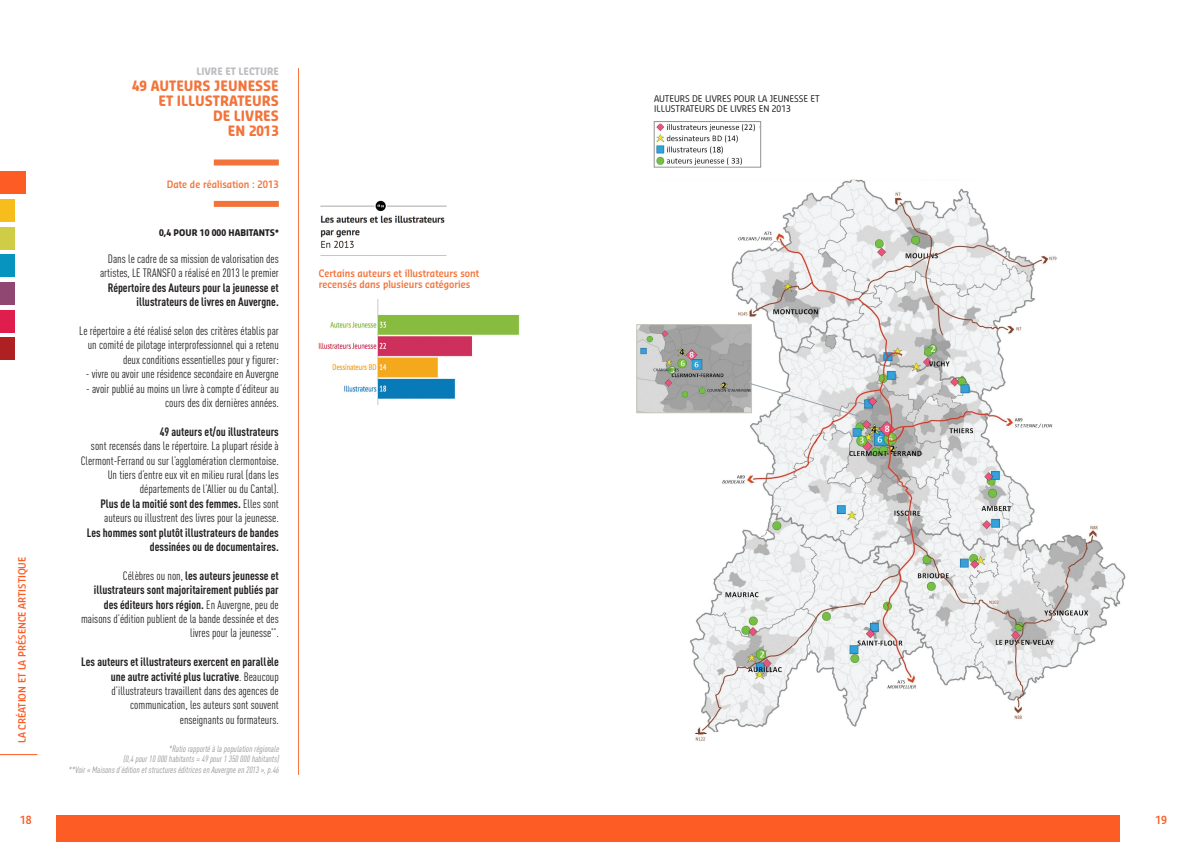
<style>
.page{position:relative;width:1191px;height:842px;background:#fff}
.page>*{position:absolute;margin:0;border:0;box-sizing:border-box;transform-origin:0 0}
.t1{font:700 14px "Sansa Con Soft Std";color:#f3743b}
.t2{font:12px/14.4px "DIN Cond";color:#231f20;text-align:right}
.t3{font:700 12px/14.4px "DIN Cond";color:#231f20;text-align:right}
.t4{font:600 11px "Sansa Con Std";color:#fd5c25}
.t5{font:600 10px "Sansa Con Std";color:#f3743b}
.t6{font:600 10px "Sansa Con Soft Std";color:#fd5c25}
.t7{font:700 10px "Sansa Con Soft Std";color:#bcbdc0}
.t8{font:italic 9px "DIN Cond";color:#959395}
.t9{font:9px/10px "Sansa Con Soft Std";color:#231f20}
.t10{font:700 9px "Sansa Con Soft Std";color:#231f20}
.s1{font-weight:700}
</style>
<div class="page">
<hr style="left:0;top:754px;width:37px;height:1px;background:#fd5c25">
<div style="left:0;top:171px;width:26px;height:23px;background:#fd5c25"></div>
<div style="left:0;top:199px;width:14px;height:23px;background:#f7bd1d"></div>
<div style="left:0;top:227px;width:14px;height:23px;background:#cfcc46"></div>
<div style="left:0;top:254px;width:14px;height:23px;background:#0795c0"></div>
<div style="left:0;top:283px;width:14px;height:22px;background:#904772"></div>
<div style="left:0;top:310px;width:14px;height:23px;background:#df1e4d"></div>
<div style="left:0;top:337px;width:14px;height:23px;background:#ae2022"></div>
<div style="left:57px;top:815px;width:1063px;height:27px;background:#fd5c25"></div>
<img style="left:689px;top:179px;width:437px;height:562px">
<div style="left:601px;top:351px;width:121px;height:189px;background:#fff"></div>
<img style="left:638px;top:326px;width:112px;height:85px">
<div style="left:636px;top:324px;width:116px;height:89px;border:1px solid #c3c7b9"></div>
<div style="left:1034px;top:709px;width:120px;height:61px;background:#fff"></div>
<img style="left:656px;top:123px;width:99px;height:42px">
<div style="left:654px;top:121px;width:106px;height:46px;border:1px solid #959395"></div>
<svg style="left:758px;top:123px;width:1px;height:12px"></svg>
<div style="left:738px;top:132px;width:10px;height:12px;background:#fff"></div>
<div style="left:723px;top:144px;width:10px;height:11px;background:#fff"></div>
<div style="left:742px;top:155px;width:10px;height:10px;background:#fff"></div>
<svg style="left:743px;top:381px;width:117px;height:36px"></svg>
<img style="left:318px;top:300px;width:202px;height:104px">
<div style="left:214px;top:159px;width:65px;height:6px;background:#f3743b"></div>
<hr style="left:298px;top:68px;width:1px;height:707px;background:#f3743b">
<img style="left:320px;top:201px;width:127px;height:55px">
<div style="left:214px;top:201px;width:65px;height:6px;background:#f3743b"></div>
<p class="t6" style="left:16px;top:743px;width:188px;rotate:-90deg">LA CRÉATION ET LA PRÉSENCE ARTISTIQUE</p>
<p class="t7" style="left:196px;top:65px;width:84px">LIVRE ET LECTURE</p>
<p class="t1" style="left:132px;top:77px;width:148px">49 AUTEURS JEUNESSE</p>
<p class="t1" style="left:158px;top:92px;width:122px">ET ILLUSTRATEURS</p>
<p class="t1" style="left:213px;top:107px;width:67px">DE LIVRES</p>
<p class="t1" style="left:228px;top:122px;width:52px">EN 2013</p>
<p class="t5" style="left:167px;top:178px;width:113px">Date de réalisation : 2013</p>
<p class="t10" style="left:159px;top:227px;width:121px">0,4 POUR 10 000 HABITANTS*</p>
<p class="t2" style="left:100px;top:251px;width:180px">Dans le cadre de sa mission de valorisation des artistes, LE TRANSFO a réalisé en 2013 le premier <span class="s1">Répertoire des Auteurs pour la jeunesse et illustrateurs de livres en Auvergne.</span></p>
<p class="t2" style="left:79px;top:323px;width:201px">Le répertoire a été réalisé selon des critères établis par un comité de pilotage interprofessionnel qui a retenu deux conditions essentielles pour y figurer:</p>
<p class="t2" style="left:86px;top:367px;width:194px">- vivre ou avoir une résidence secondaire en Auvergne</p>
<p class="t2" style="left:86px;top:381px;width:194px">- avoir publié au moins un livre à compte d’éditeur au cours des dix dernières années.</p>
<p class="t3" style="left:160px;top:424px;width:121px">49 auteurs et/ou illustrateurs</p>
<p class="t2" style="left:81px;top:439px;width:200px">sont recensés dans le répertoire. La plupart réside à Clermont-Ferrand ou sur l’agglomération clermontoise.<br>Un tiers d’entre eux vit en milieu rural (dans les départements de l’Allier ou du Cantal).</p>
<p class="t2" style="left:100px;top:496px;width:180px;text-align:center"><span class="s1">Plus de la moitié sont des femmes.</span> Elles sont auteurs ou illustrent des livres pour la jeunesse.</p>
<p class="t3" style="left:87px;top:525px;width:193px">Les hommes sont plutôt illustrateurs de bandes dessinées ou de documentaires.</p>
<p class="t2" style="left:81px;top:568px;width:199px">Célèbres ou non, <span class="s1">les auteurs jeunesse et illustrateurs sont majoritairement publiés par des éditeurs hors région.</span> En Auvergne, peu de maisons d’édition publient de la bande dessinée et des livres pour la jeunesse<sup>**</sup>.</p>
<p class="t2" style="left:81px;top:655px;width:199px"><span class="s1">Les auteurs et illustrateurs exercent en parallèle une autre activité plus lucrative</span>. Beaucoup d’illustrateurs travaillent dans des agences de communication, les auteurs sont souvent</p>
<p class="t2" style="left:180px;top:712px;width:100px">enseignants ou formateurs.</p>
<p class="t8" style="left:168px;top:743px;width:114px">*Ratiorapportéàlapopulationrégionale</p>
<p class="t8" style="left:123px;top:754px;width:159px">(0,4pour10000habitants= 49pour1350000habitants)</p>
<p class="t8" style="left:68px;top:765px;width:214px">**Voir«Maisonsd’éditionetstructureséditricesenAuvergneen2013»,p.46</p>
<p class="t5" style="left:319px;top:267px;width:162px">Certains auteurs et illustrateurs sont</p>
<p class="t5" style="left:319px;top:278px;width:153px">recensés dans plusieurs catégories</p>
<p class="t9" style="left:654px;top:93px;width:167px">AUTEURS DE LIVRES POUR LA JEUNESSE ET<br>ILLUSTRATEURS DE LIVRES EN 2013</p>
<p class="t4" style="left:20px;top:812px;width:13px">18</p>
<p class="t4" style="left:1155px;top:812px;width:13px">19</p>
</div>
